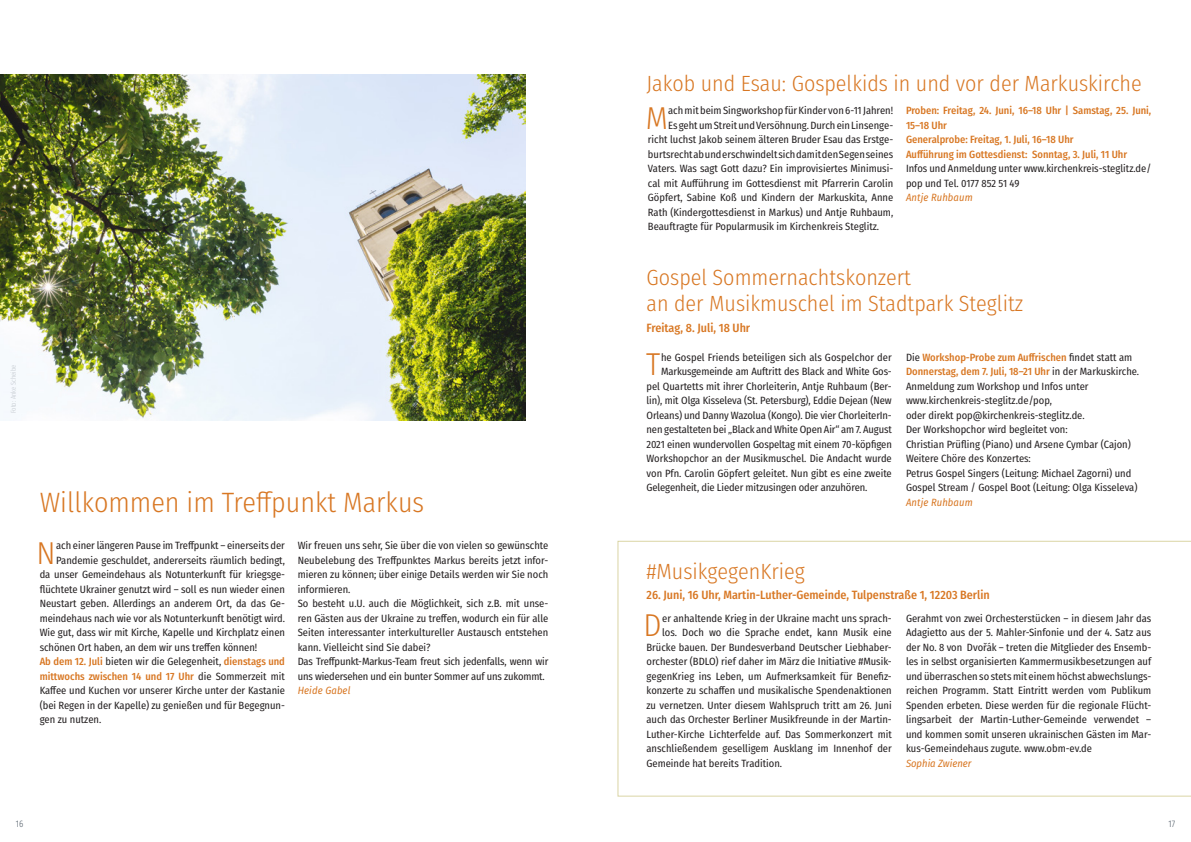
<style>
.page{position:relative;width:1191px;height:842px;background:#fff}
.page>*{position:absolute;margin:0;border:0;box-sizing:border-box;transform-origin:0 0}
.Text_Initiale{font:300 31.7px "Fira Sans Condensed";color:#d87723}
.Überschrift{font:300 28px "Fira Sans Condensed";color:#d87723}
.Überschirft_klein{font:300 22px/26.4px "Fira Sans Condensed";color:#d87723}
.DatumUhrzeit{font:500 12px "Fira Sans Condensed";color:#d87723}
.Text_Initiale-2{font:10.5px "Fira Sans Condensed";color:#231f20}
.Text{font:10.5px/14.5px "Fira Sans Condensed";color:#231f20;text-align:justify}
.Text-2{font:500 10.5px/14.5px "Fira Sans Condensed";color:#d87723}
.Autor{font:italic 10.5px "Fira Sans Condensed";letter-spacing:.01em;color:#d87723}
.t1{font:300 9.5px "Fira Sans Compressed";color:#505c67}
.Quelle{font:300 7px "Fira Sans Compressed";color:#c0c6cc}
.s1{font-weight:500;color:#d87723}
</style>
<div class="page">
<svg style="left:617px;top:541px;width:574px;height:256px"></svg>
<img style="left:0;top:74px;width:525px;height:347px">
<p class="Überschirft_klein" style="left:646px;top:70px;width:497px">Jakob und Esau: Gospelkids in und vor der Markuskirche</p>
<p class="Text_Initiale" style="left:646px;top:95px;width:24px">M</p>
<p class="Text_Initiale-2" style="left:668px;top:103px;width:227px">ach mit beim Singworkshop für Kinder von 6-11 Jahren!</p>
<p class="Text_Initiale-2" style="left:668px;top:117px;width:227px">Es geht um Streit und Versöhnung. Durch ein Linsenge-</p>
<p class="Text_Initiale-2" style="left:648px;top:132px;width:247px">richt luchst Jakob seinem älteren Bruder Esau das Erstge-</p>
<p class="Text_Initiale-2" style="left:648px;top:146px;width:247px">burtsrecht ab und erschwindelt sich damit den Segen seines</p>
<p class="Text_Initiale-2" style="left:648px;top:161px;width:247px">Vaters. Was sagt Gott dazu? Ein improvisiertes Minimusi-</p>
<p class="Text_Initiale-2" style="left:648px;top:175px;width:247px">cal mit Aufführung im Gottesdienst mit Pfarrerin Carolin</p>
<p class="Text_Initiale-2" style="left:648px;top:190px;width:247px">Göpfert, Sabine Koß und Kindern der Markuskita, Anne</p>
<p class="Text_Initiale-2" style="left:648px;top:204px;width:247px">Rath (Kindergottesdienst in Markus) und Antje Ruhbaum,</p>
<p class="Text_Initiale-2" style="left:648px;top:219px;width:233px">Beauftragte für Popularmusik im Kirchenkreis Steglitz.</p>
<p class="Text-2" style="left:906px;top:103px;width:247px">Proben: Freitag, 24. Juni, 16–18 Uhr | Samstag, 25. Juni,<br>15–18 Uhr</p>
<p class="Text-2" style="left:906px;top:132px;width:169px">Generalprobe: Freitag, 1. Juli, 16–18 Uhr</p>
<p class="Text-2" style="left:906px;top:146px;width:223px">Aufführung im Gottesdienst: Sonntag, 3. Juli, 11 Uhr</p>
<p class="Text" style="left:906px;top:161px;width:247px">Infos und Anmeldung unter www.kirchenkreis-steglitz.de/ pop und Tel. 0177 852 51 49</p>
<p class="Autor" style="left:906px;top:190px;width:68px">Antje Ruhbaum</p>
<p class="Quelle" style="left:9px;top:413px;width:50px;rotate:-90deg">Foto: Anke Scheibe</p>
<p class="Überschrift" style="left:40px;top:482px;width:386px">Willkommen im Treffpunkt Markus</p>
<p class="Text" style="left:298px;top:538px;width:252px">Wir freuen uns sehr, Sie über die von vielen so gewünschte Neubelebung des Treffpunktes Markus bereits jetzt infor&shy;mieren zu können; über einige Details werden wir Sie noch informieren.</p>
<p class="Text" style="left:298px;top:596px;width:252px">So besteht u.U. auch die Möglichkeit, sich z.B. mit unse&shy;ren Gästen aus der Ukraine zu treffen, wodurch ein für alle Seiten interessanter interkultureller Austausch entstehen kann. Vielleicht sind Sie dabei?</p>
<p class="Text" style="left:298px;top:654px;width:252px">Das Treffpunkt-Markus-Team freut sich jedenfalls, wenn wir uns wiedersehen und ein bunter Sommer auf uns zukommt.</p>
<p class="Autor" style="left:298px;top:683px;width:54px">Heide Gabel</p>
<p class="Text_Initiale" style="left:37px;top:530px;width:21px">N</p>
<p class="Text_Initiale-2" style="left:56px;top:538px;width:230px">ach einer längeren Pause im Treffpunkt – einerseits der</p>
<p class="Text_Initiale-2" style="left:56px;top:552px;width:230px">Pandemie geschuldet, andererseits räumlich bedingt,</p>
<p class="Text_Initiale-2" style="left:40px;top:567px;width:247px">da unser Gemeindehaus als Notunterkunft für kriegsge-</p>
<p class="Text_Initiale-2" style="left:40px;top:581px;width:247px">flüchtete Ukrainer genutzt wird – soll es nun wieder einen</p>
<p class="Text_Initiale-2" style="left:40px;top:596px;width:247px">Neustart geben. Allerdings an anderem Ort, da das Ge-</p>
<p class="Text_Initiale-2" style="left:40px;top:610px;width:247px">meindehaus nach wie vor als Notunterkunft benötigt wird.</p>
<p class="Text_Initiale-2" style="left:40px;top:625px;width:247px">Wie gut, dass wir mit Kirche, Kapelle und Kirchplatz einen</p>
<p class="Text_Initiale-2" style="left:40px;top:639px;width:219px">schönen Ort haben, an dem wir uns treffen können!</p>
<p class="Text" style="left:40px;top:654px;width:247px"><span class="s1">Ab dem 12. Juli</span> bieten wir die Gelegenheit, <span class="s1">dienstags und mittwochs zwischen 14 und 17 Uhr</span> die Sommerzeit mit Kaffee und Kuchen vor unserer Kirche unter der Kastanie (bei Regen in der Kapelle) zu genießen und für Begegnun&shy;gen zu nutzen.</p>
<p class="Überschirft_klein" style="left:646px;top:264px;width:378px">Gospel Sommernachtskonzert<br>an der Musikmuschel im Stadtpark Steglitz</p>
<p class="DatumUhrzeit" style="left:646px;top:318px;width:105px">Freitag, 8. Juli, 18 Uhr</p>
<p class="Text_Initiale" style="left:646px;top:342px;width:16px">T</p>
<p class="Text_Initiale-2" style="left:661px;top:349px;width:232px">he Gospel Friends beteiligen sich als Gospelchor der</p>
<p class="Text_Initiale-2" style="left:661px;top:364px;width:232px">Markusgemeinde am Auftritt des Black and White Gos-</p>
<p class="Text_Initiale-2" style="left:646px;top:378px;width:247px">pel Quartetts mit ihrer Chorleiterin, Antje Ruhbaum (Ber-</p>
<p class="Text_Initiale-2" style="left:646px;top:393px;width:247px">lin), mit Olga Kisseleva (St. Petersburg), Eddie Dejean (New</p>
<p class="Text_Initiale-2" style="left:646px;top:407px;width:247px">Orleans) und Danny Wazolua (Kongo). Die vier ChorleiterIn-</p>
<p class="Text_Initiale-2" style="left:646px;top:422px;width:247px">nen gestalteten bei „Black and White Open Air“ am 7. August</p>
<p class="Text_Initiale-2" style="left:646px;top:436px;width:247px">2021 einen wundervollen Gospeltag mit einem 70-köpfigen</p>
<p class="Text_Initiale-2" style="left:646px;top:451px;width:247px">Workshopchor an der Musikmuschel. Die Andacht wurde</p>
<p class="Text_Initiale-2" style="left:646px;top:465px;width:247px">von Pfn. Carolin Göpfert geleitet. Nun gibt es eine zweite</p>
<p class="Text_Initiale-2" style="left:646px;top:480px;width:222px">Gelegenheit, die Lieder mitzusingen oder anzuhören.</p>
<p class="Text" style="left:906px;top:350px;width:235px;text-align:left">Die <span class="s1">Workshop-Probe zum Auffrischen</span> findet statt am <span class="s1">Donnerstag, dem 7. Juli, 18–21 Uhr</span> in der Markuskirche.<br>Anmeldung zum Workshop und Infos unter www.kirchenkreis-steglitz.de/pop,<br>oder direkt pop@kirchenkreis-steglitz.de.</p>
<p class="Text" style="left:906px;top:422px;width:233px;text-align:left">Der Workshopchor wird begleitet von:<br>Christian Prüfling (Piano) und Arsene Cymbar (Cajon)<br>Weitere Chöre des Konzertes:<br>Petrus Gospel Singers (Leitung: Michael Zagorni) und Gospel Stream / Gospel Boot (Leitung: Olga Kisseleva)</p>
<p class="Autor" style="left:906px;top:494px;width:68px">Antje Ruhbaum</p>
<p class="Überschirft_klein" style="left:646px;top:558px;width:160px">#MusikgegenKrieg</p>
<p class="DatumUhrzeit" style="left:646px;top:585px;width:345px">26. Juni, 16 Uhr, Martin-Luther-Gemeinde, Tulpenstraße 1, 12203 Berlin</p>
<p class="Text_Initiale" style="left:643px;top:603px;width:20px">D</p>
<p class="Text_Initiale-2" style="left:662px;top:610px;width:231px">er anhaltende Krieg in der Ukraine macht uns sprach-</p>
<p class="Text_Initiale-2" style="left:662px;top:625px;width:231px">los. Doch wo die Sprache endet, kann Musik eine</p>
<p class="Text_Initiale-2" style="left:646px;top:639px;width:247px">Brücke bauen. Der Bundesverband Deutscher Liebhaber-</p>
<p class="Text_Initiale-2" style="left:646px;top:654px;width:247px">orchester (BDLO) rief daher im März die Initiative #Musik-</p>
<p class="Text_Initiale-2" style="left:646px;top:668px;width:247px">gegenKrieg ins Leben, um Aufmerksamkeit für Benefiz-</p>
<p class="Text_Initiale-2" style="left:646px;top:683px;width:247px">konzerte zu schaffen und musikalische Spendenaktionen</p>
<p class="Text_Initiale-2" style="left:646px;top:697px;width:247px">zu vernetzen. Unter diesem Wahlspruch tritt am 26. Juni</p>
<p class="Text_Initiale-2" style="left:646px;top:712px;width:247px">auch das Orchester Berliner Musikfreunde in der Martin-</p>
<p class="Text_Initiale-2" style="left:646px;top:726px;width:247px">Luther-Kirche Lichterfelde auf. Das Sommerkonzert mit</p>
<p class="Text_Initiale-2" style="left:646px;top:741px;width:247px">anschließendem geselligem Ausklang im Innenhof der</p>
<p class="Text_Initiale-2" style="left:646px;top:755px;width:137px">Gemeinde hat bereits Tradition.</p>
<p class="Text" style="left:906px;top:611px;width:247px">Gerahmt von zwei Orchesterstücken – in diesem Jahr das Adagietto aus der 5. Mahler-Sinfonie und der 4. Satz aus der No. 8 von Dvořák – treten die Mitglieder des Ensemb&shy;les in selbst organisierten Kammermusikbesetzungen auf und überraschen so stets mit einem höchst abwechslungs&shy;reichen Programm. Statt Eintritt werden vom Publikum Spenden erbeten. Diese werden für die regionale Flücht&shy;lingsarbeit der Martin-Luther-Gemeinde verwendet – und kommen somit unseren ukrainischen Gästen im Mar&shy;kus-Gemeindehaus zugute. www.obm-ev.de</p>
<p class="Autor" style="left:906px;top:755px;width:67px">Sophia Zwiener</p>
<p class="t1" style="left:16px;top:817px;width:9px">16</p>
<p class="t1" style="left:1168px;top:817px;width:8px">17</p>
</div>
